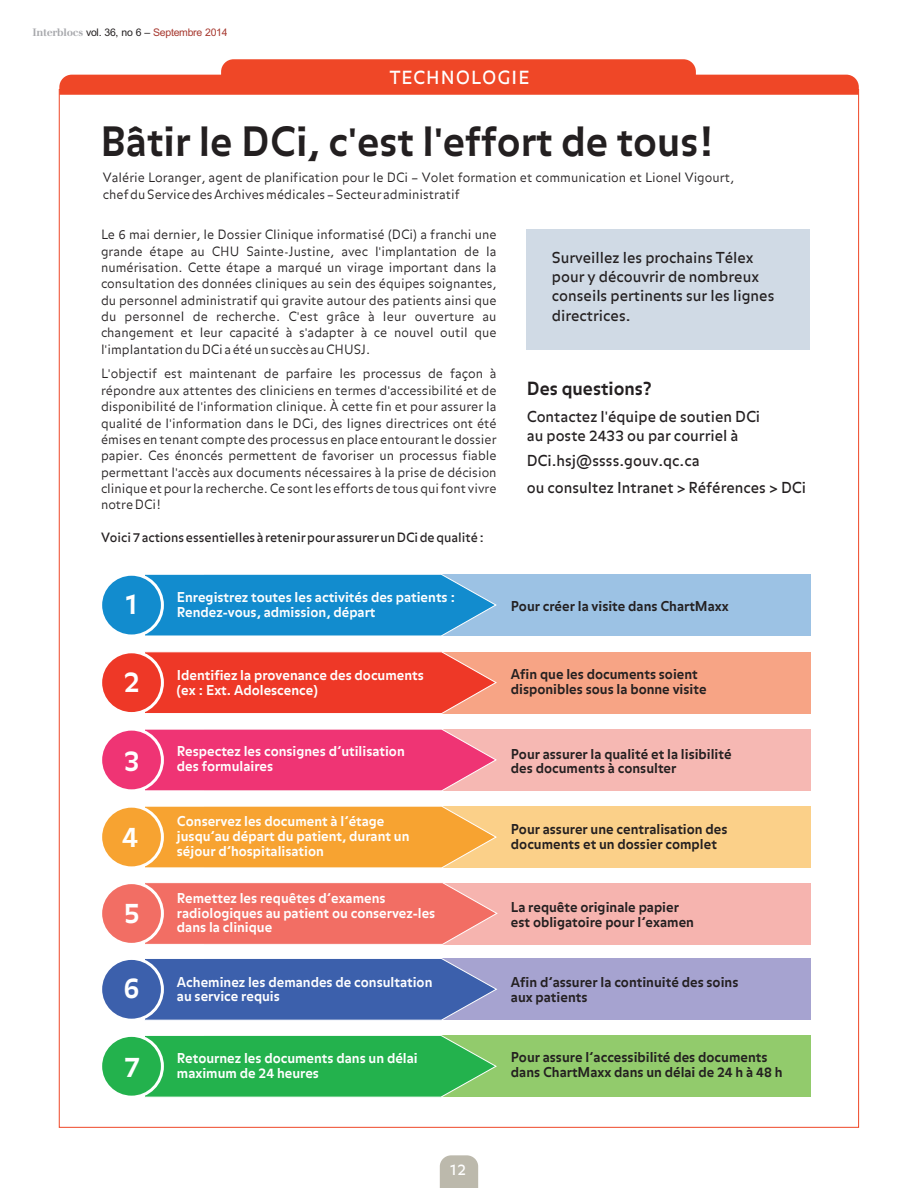
<style>
.page{position:relative;width:918px;height:1188px;background:#fff}
.page>*{position:absolute;margin:0;border:0;box-sizing:border-box;transform-origin:0 0}
.t1{font:700 40.05px "Balance";color:#231f20}
.t2{font:700 27.75px "Balance";color:#fff}
.t3{font:700 18px "Balance";color:#231f20}
.t4{font:18px "Balance";letter-spacing:.06em;color:#fff}
.t5{font:15px/19.2px "Balance";color:#231f20}
.t6{font:15px "Balance";color:#fff}
.t7{font:700 13.5px/14.7px "Balance";color:#fff}
.t8{font:700 13.5px/14.7px "Balance";color:#231f20}
.t9{font:300 12.75px/16.4px "Balance";color:#231f20;text-align:justify}
.t10{font:12.75px "Balance";color:#231f20}
.t11{font:10.5px "Arial";letter-spacing:-.03em;color:#a73930}
.s1{font-family:"Walbaum Italic Os F,Bold";color:#a8a9ad}
.s2{color:#231f20}
</style>
<div class="page">
<div style="left:527px;top:229px;width:283px;height:120px;background:#d0dae5"></div>
<div style="left:205px;top:1035px;width:606px;height:62px;background:#92cb6c"></div>
<div style="left:205px;top:958px;width:606px;height:62px;background:#a6a3d0"></div>
<div style="left:205px;top:883px;width:606px;height:61px;background:#f6b4af"></div>
<div style="left:205px;top:806px;width:606px;height:62px;background:#fbd089"></div>
<div style="left:205px;top:729px;width:606px;height:62px;background:#f6b8b3"></div>
<div style="left:205px;top:652px;width:606px;height:62px;background:#f7a485"></div>
<div style="left:205px;top:574px;width:606px;height:62px;background:#9cc2e4"></div>
<svg style="left:145px;top:1035px;width:352px;height:63px;background:#34b756"></svg>
<svg style="left:145px;top:958px;width:352px;height:63px;background:#4c6bb2"></svg>
<svg style="left:145px;top:883px;width:353px;height:62px;background:#f2766d"></svg>
<svg style="left:145px;top:806px;width:352px;height:62px;background:#f7a83c"></svg>
<svg style="left:145px;top:729px;width:352px;height:62px;background:#ef437c"></svg>
<svg style="left:145px;top:651px;width:352px;height:63px;background:#ef4837"></svg>
<svg style="left:145px;top:574px;width:352px;height:62px;background:#2293d0"></svg>
<div style="left:99px;top:1034px;width:65px;height:65px;background:#23b24d;border:3px solid #fff;border-radius:50%"></div>
<div style="left:99px;top:957px;width:65px;height:65px;background:#3c60ac;border:3px solid #fff;border-radius:50%"></div>
<div style="left:99px;top:881px;width:65px;height:65px;background:#f26e64;border:3px solid #fff;border-radius:50%"></div>
<div style="left:99px;top:805px;width:65px;height:64px;background:#f7a331;border:3px solid #fff;border-radius:50%"></div>
<div style="left:99px;top:728px;width:65px;height:64px;background:#ef3474;border:3px solid #fff;border-radius:50%"></div>
<div style="left:99px;top:650px;width:65px;height:65px;background:#ee3827;border:3px solid #fff;border-radius:50%"></div>
<div style="left:99px;top:573px;width:65px;height:65px;background:#128cce;border:3px solid #fff;border-radius:50%"></div>
<svg style="left:440px;top:1155px;width:38px;height:33px"></svg>
<svg style="left:59px;top:59px;width:800px;height:36px"></svg>
<p class="t11" style="left:32px;top:28px;width:197px"><span class="s1">Interblocs</span> <span class="s2">vol. 36, no 6 –</span> Septembre 2014</p>
<h3 class="t4" style="left:390px;top:69px;width:141px">TECHNOLOGIE</h3>
<h1 class="t1" style="left:100px;top:125px;width:616px">Bâtir le DCi, c'est l'effort de tous!</h1>
<p class="t9" style="left:103px;top:170px;width:633px">Valérie Loranger, agent de planification pour le DCi – Volet formation et communication et Lionel Vigourt, chef du Service des Archives médicales – Secteur administratif</p>
<p class="t9" style="left:101px;top:227px;width:397px">Le 6 mai dernier, le Dossier Clinique informatisé (DCi) a franchi une grande étape au CHU Sainte-Justine, avec l'implantation de la numérisation. Cette étape a marqué un virage important dans la consultation des données cliniques au sein des équipes soignantes, du personnel administratif qui gravite autour des patients ainsi que du personnel de recherche. C'est grâce à leur ouverture au changement et leur capacité à s'adapter à ce nouvel outil que l'implantation du DCi a été un succès au CHUSJ.</p>
<p class="t9" style="left:101px;top:367px;width:397px">L'objectif est maintenant de parfaire les processus de façon à répondre aux attentes des cliniciens en termes d'accessibilité et de disponibilité de l'information clinique. À cette fin et pour assurer la qualité de l'information dans le DCi, des lignes directrices ont été émises en tenant compte des processus en place entourant le dossier papier. Ces énoncés permettent de favoriser un processus fiable permettant l'accès aux documents nécessaires à la prise de décision clinique et pour la recherche. Ce sont les efforts de tous qui font vivre notre DCi!</p>
<p class="t10" style="left:101px;top:532px;width:385px">Voici 7 actions essentielles à retenir pour assurer un DCi de qualité :</p>
<p class="t5" style="left:552px;top:249px;width:224px">Surveillez les prochains Télex pour y découvrir de nombreux conseils pertinents sur les lignes directrices.</p>
<h3 class="t3" style="left:527px;top:381px;width:126px">Des questions?</h3>
<p class="t5" style="left:527px;top:408px;width:235px">Contactez l'équipe de soutien DCi au poste 2433 ou par courriel à</p>
<p class="t5" style="left:527px;top:448px;width:281px;line-height:27px">DCi.hsj@ssss.gouv.qc.ca<br>ou consultez Intranet &gt; Références &gt; DCi</p>
<p class="t7" style="left:177px;top:591px;width:280px">Enregistrez toutes les activités des patients :<br>Rendez-vous, admission, départ</p>
<h2 class="t2" style="left:124px;top:592px;width:18px">1</h2>
<p class="t8" style="left:511px;top:600px;width:219px">Pour créer la visite dans ChartMaxx</p>
<h2 class="t2" style="left:124px;top:670px;width:18px">2</h2>
<p class="t7" style="left:177px;top:669px;width:248px">Identifiez la provenance des documents (ex : Ext. Adolescence)</p>
<p class="t8" style="left:511px;top:668px;width:197px">Afin que les documents soient disponibles sous la bonne visite</p>
<h2 class="t2" style="left:124px;top:749px;width:18px">3</h2>
<p class="t7" style="left:177px;top:745px;width:229px">Respectez les consignes d’utilisation des formulaires</p>
<p class="t8" style="left:511px;top:747px;width:222px">Pour assurer la qualité et la lisibilité des documents à consulter</p>
<h2 class="t2" style="left:122px;top:825px;width:18px">4</h2>
<h2 class="t2" style="left:124px;top:902px;width:18px">5</h2>
<p class="t7" style="left:177px;top:815px;width:234px">Conservez les document à l’étage jusqu’au départ du patient, durant un séjour d’hospitalisation</p>
<p class="t7" style="left:177px;top:892px;width:260px">Remettez les requêtes d’examens radiologiques au patient ou conservez-les dans la clinique</p>
<p class="t8" style="left:511px;top:823px;width:218px">Pour assurer une centralisation des documents et un dossier complet</p>
<p class="t8" style="left:511px;top:901px;width:185px">La requête originale papier est obligatoire pour l’examen</p>
<h2 class="t2" style="left:123px;top:976px;width:18px">6</h2>
<p class="t7" style="left:177px;top:975px;width:257px">Acheminez les demandes de consultation au service requis</p>
<p class="t8" style="left:511px;top:976px;width:229px">Afin d’assurer la continuité des soins aux patients</p>
<h2 class="t2" style="left:125px;top:1055px;width:18px">7</h2>
<p class="t7" style="left:177px;top:1052px;width:242px">Retournez les documents dans un délai maximum de 24 heures</p>
<p class="t8" style="left:511px;top:1051px;width:273px">Pour assure l’accessibilité des documents dans ChartMaxx dans un délai de 24 h à 48 h</p>
<p class="t6" style="left:449px;top:1163px;width:19px">12</p>
</div>
